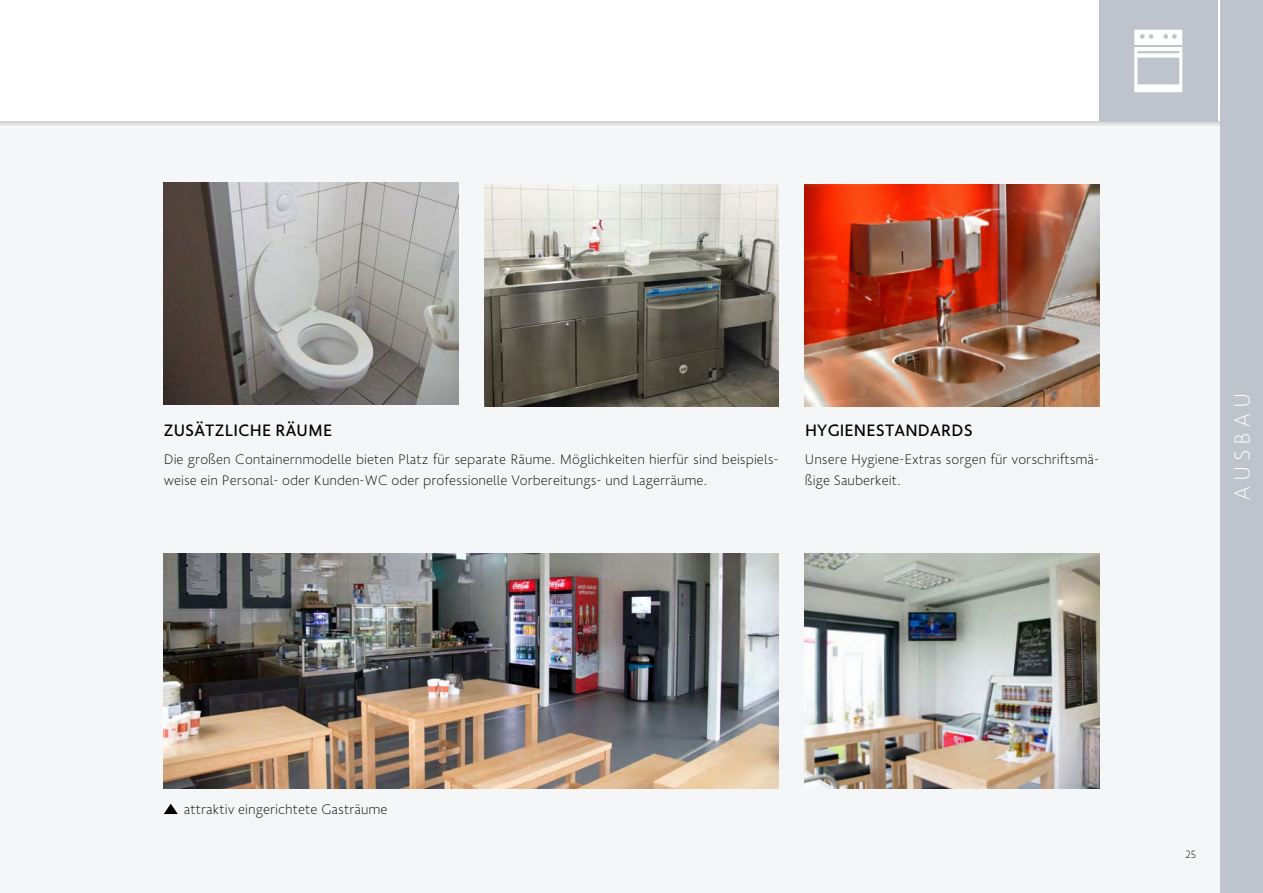
<style>
.page{position:relative;width:1263px;height:893px;background:#fff}
.page>*{position:absolute;margin:0;border:0;box-sizing:border-box;transform-origin:0 0}
.t1{font:200 24px "Golden Sans";letter-spacing:.2em;color:#fff}
.t2{font:18px "Golden Sans";letter-spacing:.01em;color:#000}
.t3{font:200 15px/21px "Golden Sans";color:#000}
.t4{font:200 12px "Golden Sans";color:#000}
</style>
<div class="page">
<div style="left:0;top:124px;width:1221px;height:769px;background:#f5f6f8"></div>
<img style="left:164px;top:554px;width:615px;height:234px">
<img style="left:805px;top:554px;width:294px;height:234px">
<svg style="left:0;top:121px;width:1220px;height:5px"></svg>
<img style="left:805px;top:184px;width:294px;height:222px">
<img style="left:164px;top:183px;width:294px;height:222px">
<img style="left:484px;top:184px;width:295px;height:222px">
<svg style="left:164px;top:804px;width:14px;height:10px"></svg>
<div style="left:1220px;top:0;width:43px;height:893px;background:#bec3cc"></div>
<div style="left:1099px;top:0;width:118px;height:121px;background:#bec3cc"></div>
<svg style="left:1134px;top:30px;width:48px;height:62px"></svg>
<p class="t2" style="left:164px;top:417px;width:170px">ZUSÄTZLICHE RÄUME</p>
<p class="t3" style="left:164px;top:448px;width:616px">Die großen Containernmodelle bieten Platz für separate Räume. Möglichkeiten hierfür sind beispiels&shy;weise ein Personal- oder Kunden-WC oder professionelle Vorbereitungs- und Lagerräume.</p>
<p class="t2" style="left:805px;top:417px;width:169px">HYGIENESTANDARDS</p>
<p class="t3" style="left:805px;top:448px;width:296px">Unsere Hygiene-Extras sorgen für vorschriftsmä&shy;ßige Sauberkeit.</p>
<h1 class="t1" style="left:1225px;top:500px;width:108px;rotate:-90deg">AUSBAU</h1>
<p class="t3" style="left:184px;top:798px;width:205px">attraktiv eingerichtete Gasträume</p>
<p class="t4" style="left:1185px;top:846px;width:12px">25</p>
</div>
